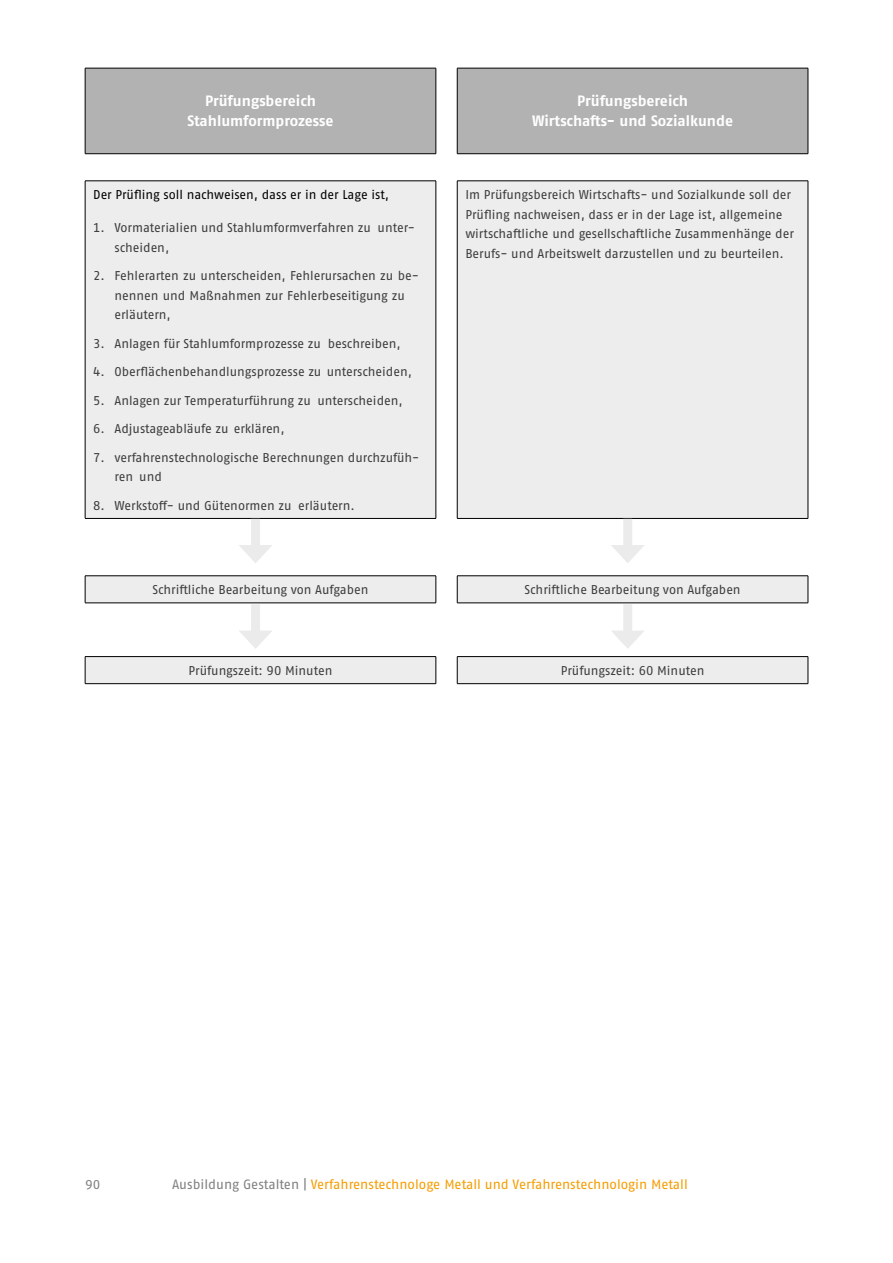
<style>
.page{position:relative;width:893px;height:1263px;background:#fff}
.page>*{position:absolute;margin:0;border:0;box-sizing:border-box;transform-origin:0 0}
.sns_Pruef_Tabkopf{font:700 15px "Fago Pro";letter-spacing:-.005em;color:#fff}
.t1{font:13.5px "Fago Pro";letter-spacing:-.005em;color:#f59c00}
.t2{font:13.5px "Fago Pro";color:#808080}
.bud_T_Tabellentext{font:12.75px/19.5px "Fago Pro";letter-spacing:-.005em;color:#3c3c3b}
.sns_Tabellentext_zen{font:12.75px "Fago Pro";letter-spacing:-.005em;color:#3c3c3b}
.bud_Tabellentext{font:12.75px "Fago Pro";letter-spacing:-.005em;color:#000}
.s1{color:#808080}
</style>
<div class="page">
<div style="left:86px;top:68px;width:722px;height:86px;background:#b3b2b2"></div>
<svg style="left:86px;top:181px;width:722px;height:503px;fill:#ededed"></svg>
<hr style="left:85px;top:68px;width:351px;height:1px;background:#000">
<hr style="left:85px;top:68px;width:1px;height:86px;background:#000">
<hr style="left:436px;top:68px;width:1px;height:86px;background:#000">
<hr style="left:85px;top:153px;width:351px;height:1px;background:#000">
<hr style="left:457px;top:68px;width:351px;height:1px;background:#000">
<hr style="left:457px;top:68px;width:1px;height:86px;background:#000">
<hr style="left:808px;top:68px;width:1px;height:86px;background:#000">
<hr style="left:457px;top:153px;width:351px;height:1px;background:#000">
<hr style="left:457px;top:656px;width:351px;height:1px;background:#000">
<svg style="left:457px;top:657px;width:1px;height:26px"></svg>
<svg style="left:808px;top:657px;width:1px;height:26px"></svg>
<hr style="left:457px;top:683px;width:351px;height:1px;background:#000">
<hr style="left:85px;top:181px;width:351px;height:1px;background:#000">
<hr style="left:85px;top:181px;width:1px;height:337px;background:#000">
<hr style="left:436px;top:181px;width:1px;height:337px;background:#000">
<hr style="left:85px;top:518px;width:351px;height:1px;background:#000">
<hr style="left:85px;top:575px;width:351px;height:1px;background:#000">
<svg style="left:85px;top:576px;width:1px;height:27px"></svg>
<svg style="left:436px;top:576px;width:1px;height:27px"></svg>
<hr style="left:85px;top:603px;width:351px;height:1px;background:#000">
<hr style="left:85px;top:656px;width:351px;height:1px;background:#000">
<svg style="left:85px;top:657px;width:1px;height:26px"></svg>
<svg style="left:436px;top:657px;width:1px;height:26px"></svg>
<hr style="left:85px;top:683px;width:351px;height:1px;background:#000">
<hr style="left:457px;top:181px;width:351px;height:1px;background:#000">
<hr style="left:457px;top:181px;width:1px;height:337px;background:#000">
<hr style="left:808px;top:181px;width:1px;height:337px;background:#000">
<hr style="left:457px;top:518px;width:351px;height:1px;background:#000">
<hr style="left:457px;top:575px;width:351px;height:1px;background:#000">
<svg style="left:457px;top:576px;width:1px;height:27px"></svg>
<svg style="left:808px;top:576px;width:1px;height:27px"></svg>
<hr style="left:457px;top:603px;width:351px;height:1px;background:#000">
<div style="left:623px;top:604px;width:9px;height:34px;background:#ebebeb"></div>
<svg style="left:611px;top:631px;width:34px;height:18px"></svg>
<div style="left:623px;top:519px;width:9px;height:33px;background:#ebebeb"></div>
<svg style="left:611px;top:545px;width:34px;height:18px"></svg>
<div style="left:251px;top:519px;width:9px;height:33px;background:#ebebeb"></div>
<svg style="left:239px;top:545px;width:34px;height:18px"></svg>
<div style="left:251px;top:604px;width:9px;height:34px;background:#ebebeb"></div>
<svg style="left:239px;top:631px;width:34px;height:18px"></svg>
<p class="sns_Pruef_Tabkopf" style="left:205px;top:92px;width:112px">Prüfungsbereich</p>
<p class="sns_Pruef_Tabkopf" style="left:187px;top:111px;width:148px">Stahlumformprozesse</p>
<p class="bud_Tabellentext" style="left:93px;top:187px;width:297px">Der Prüfling soll nachweisen, dass er in der Lage ist,</p>
<p class="bud_T_Tabellentext" style="left:114px;top:218px;width:302px;text-indent:-21px">1. Vormaterialien und Stahlumformverfahren zu unter&shy;scheiden,</p>
<p class="bud_T_Tabellentext" style="left:114px;top:266px;width:306px;text-indent:-21px">2. Fehlerarten zu unterscheiden, Fehlerursachen zu be&shy;nennen und Maßnahmen zur Fehlerbeseitigung zu erläutern,</p>
<p class="bud_T_Tabellentext" style="left:93px;top:334px;width:309px">3. Anlagen für Stahlumformprozesse zu beschreiben,</p>
<p class="bud_T_Tabellentext" style="left:93px;top:362px;width:320px">4. Oberflächenbehandlungsprozesse zu unterscheiden,</p>
<p class="bud_T_Tabellentext" style="left:93px;top:391px;width:311px">5. Anlagen zur Temperaturführung zu unterscheiden,</p>
<p class="bud_T_Tabellentext" style="left:93px;top:419px;width:193px">6. Adjustageabläufe zu erklären,</p>
<p class="bud_T_Tabellentext" style="left:114px;top:448px;width:306px;text-indent:-21px">7. verfahrenstechnologische Berechnungen durchzufüh&shy;ren und</p>
<p class="bud_T_Tabellentext" style="left:93px;top:496px;width:263px">8. Werkstoff- und Gütenormen zu erläutern.</p>
<p class="sns_Pruef_Tabkopf" style="left:577px;top:92px;width:112px">Prüfungsbereich</p>
<p class="sns_Pruef_Tabkopf" style="left:532px;top:111px;width:203px">Wirtschafts- und Sozialkunde</p>
<p class="bud_T_Tabellentext" style="left:465px;top:185px;width:330px">Im Prüfungsbereich Wirtschafts- und Sozialkunde soll der Prüfling nachweisen, dass er in der Lage ist, allgemeine wirtschaftliche und gesellschaftliche Zusammenhänge der Berufs- und Arbeitswelt darzustellen und zu beurteilen.</p>
<p class="sns_Tabellentext_zen" style="left:152px;top:582px;width:218px">Schriftliche Bearbeitung von Aufgaben</p>
<p class="sns_Tabellentext_zen" style="left:524px;top:582px;width:218px">Schriftliche Bearbeitung von Aufgaben</p>
<p class="sns_Tabellentext_zen" style="left:189px;top:663px;width:145px">Prüfungszeit: 90 Minuten</p>
<p class="sns_Tabellentext_zen" style="left:561px;top:663px;width:145px">Prüfungszeit: 60 Minuten</p>
<p class="t2" style="left:85px;top:1176px;width:17px">90</p>
<p class="t1" style="left:172px;top:1176px;width:517px"><span class="s1">Ausbildung Gestalten |</span> Verfahrenstechnologe Metall und Verfahrenstechnologin Metall</p>
</div>
